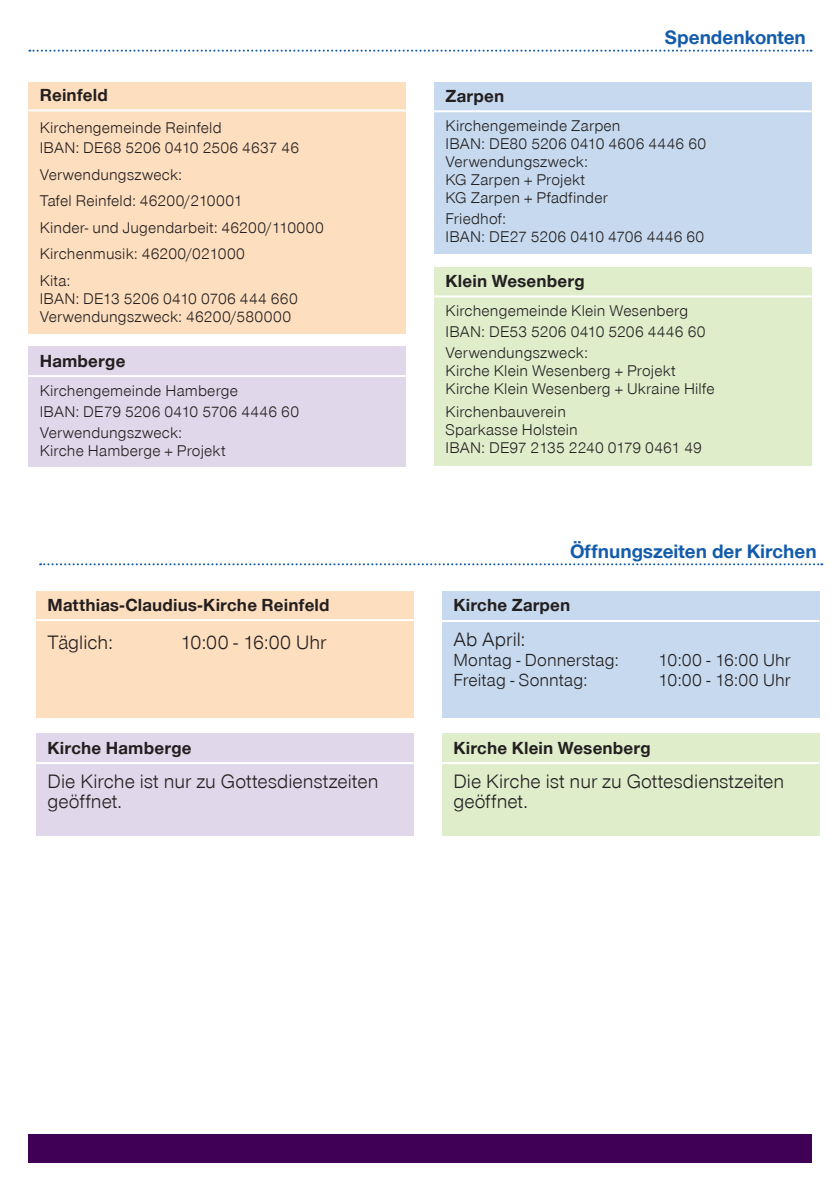
<style>
.page{position:relative;width:840px;height:1191px;background:#fff}
.page>*{position:absolute;margin:0;border:0;box-sizing:border-box;transform-origin:0 0}
.t1{font:20px/20px "Nordkirchen Font";letter-spacing:.005em;color:#231f20}
.t2{font:700 20px "Nordkirchen Font";color:#135cab}
.t3{font:700 18px "Nordkirchen Font";letter-spacing:.01em;color:#231f20}
.t4{font:18px "Nordkirchen Font";letter-spacing:.01em;color:#231f20}
.t5{font:16px/18px "Nordkirchen Font";letter-spacing:.015em;color:#231f20}
</style>
<div class="page">
<div style="left:28px;top:1134px;width:783px;height:28px;background:#400055"></div>
<svg style="left:29px;top:50px;width:782px;height:2px"></svg>
<div style="left:36px;top:591px;width:377px;height:127px;background:#fddebe"></div>
<div style="left:36px;top:733px;width:377px;height:103px;background:#e0d8ea"></div>
<div style="left:442px;top:733px;width:377px;height:103px;background:#dfedcb"></div>
<div style="left:442px;top:591px;width:377px;height:127px;background:#c6d9ee"></div>
<div style="left:434px;top:82px;width:377px;height:172px;background:#c6d9ee"></div>
<div style="left:28px;top:82px;width:377px;height:251px;background:#fddebe"></div>
<div style="left:28px;top:346px;width:377px;height:121px;background:#e0d8ea"></div>
<div style="left:434px;top:267px;width:377px;height:198px;background:#dfedcb"></div>
<hr style="left:36px;top:619px;width:377px;height:2px;background:#fff">
<hr style="left:442px;top:620px;width:377px;height:2px;background:#fff">
<hr style="left:36px;top:762px;width:377px;height:2px;background:#fff">
<hr style="left:442px;top:762px;width:377px;height:2px;background:#fff">
<svg style="left:40px;top:563px;width:781px;height:2px"></svg>
<hr style="left:434px;top:110px;width:377px;height:2px;background:#fff">
<hr style="left:28px;top:109px;width:377px;height:2px;background:#fff">
<hr style="left:28px;top:375px;width:377px;height:2px;background:#fff">
<hr style="left:434px;top:295px;width:377px;height:2px;background:#fff">
<p class="t3" style="left:40px;top:84px;width:70px">Reinfeld</p>
<p class="t5" style="left:40px;top:118px;width:261px;line-height:20px">Kirchengemeinde Reinfeld<br>IBAN: DE68 5206 0410 2506 4637 46</p>
<p class="t5" style="left:40px;top:161px;width:285px;line-height:26.6px">Verwendungszweck:<br>Tafel Reinfeld: 46200/210001<br>Kinder- und Jugendarbeit: 46200/110000<br>Kirchenmusik: 46200/021000<br>Kita:</p>
<p class="t5" style="left:40px;top:289px;width:259px">IBAN: DE13 5206 0410 0706 444 660<br>Verwendungszweck: 46200/580000</p>
<p class="t3" style="left:40px;top:350px;width:87px">Hamberge</p>
<p class="t5" style="left:40px;top:380px;width:261px;line-height:20.8px">Kirchengemeinde Hamberge<br>IBAN: DE79 5206 0410 5706 4446 60<br>Verwendungszweck:</p>
<p class="t5" style="left:40px;top:441px;width:187px">Kirche Hamberge + Projekt</p>
<p class="t3" style="left:47px;top:594px;width:283px">Matthias-Claudius-Kirche Reinfeld</p>
<p class="t1" style="left:47px;top:632px;width:67px">Täglich:</p>
<p class="t1" style="left:180px;top:632px;width:147px">10:00 - 16:00 Uhr</p>
<p class="t3" style="left:47px;top:737px;width:145px">Kirche Hamberge</p>
<p class="t1" style="left:47px;top:771px;width:332px">Die Kirche ist nur zu Gottesdienstzeiten geöffnet.</p>
<p class="t2" style="left:664px;top:25px;width:142px">Spendenkonten</p>
<p class="t3" style="left:445px;top:85px;width:60px">Zarpen</p>
<p class="t5" style="left:445px;top:117px;width:262px">Kirchengemeinde Zarpen<br>IBAN: DE80 5206 0410 4606 4446 60<br>Verwendungszweck:<br>KG Zarpen + Projekt<br>KG Zarpen + Pfadfinder</p>
<p class="t5" style="left:445px;top:210px;width:260px">Friedhof:<br>IBAN: DE27 5206 0410 4706 4446 60</p>
<p class="t3" style="left:445px;top:270px;width:140px">Klein Wesenberg</p>
<p class="t5" style="left:445px;top:301px;width:261px;line-height:20.8px">Kirchengemeinde Klein Wesenberg<br>IBAN: DE53 5206 0410 5206 4446 60<br>Verwendungszweck:</p>
<p class="t5" style="left:445px;top:362px;width:270px">Kirche Klein Wesenberg + Projekt<br>Kirche Klein Wesenberg + Ukraine Hilfe</p>
<p class="t5" style="left:445px;top:403px;width:258px">Kirchenbauverein<br>Sparkasse Holstein<br>IBAN: DE97 2135 2240 0179 0461 49</p>
<p class="t2" style="left:569px;top:539px;width:248px">Öffnungszeiten der Kirchen</p>
<p class="t3" style="left:453px;top:595px;width:118px">Kirche Zarpen</p>
<p class="t1" style="left:453px;top:629px;width:74px">Ab April:</p>
<p class="t4" style="left:453px;top:649px;width:167px">Montag - Donnerstag:</p>
<p class="t4" style="left:658px;top:649px;width:134px">10:00 - 16:00 Uhr</p>
<p class="t4" style="left:453px;top:669px;width:135px">Freitag - Sonntag:</p>
<p class="t4" style="left:658px;top:669px;width:134px">10:00 - 18:00 Uhr</p>
<p class="t3" style="left:453px;top:737px;width:199px">Kirche Klein Wesenberg</p>
<p class="t1" style="left:453px;top:771px;width:332px">Die Kirche ist nur zu Gottesdienstzeiten geöffnet.</p>
</div>
